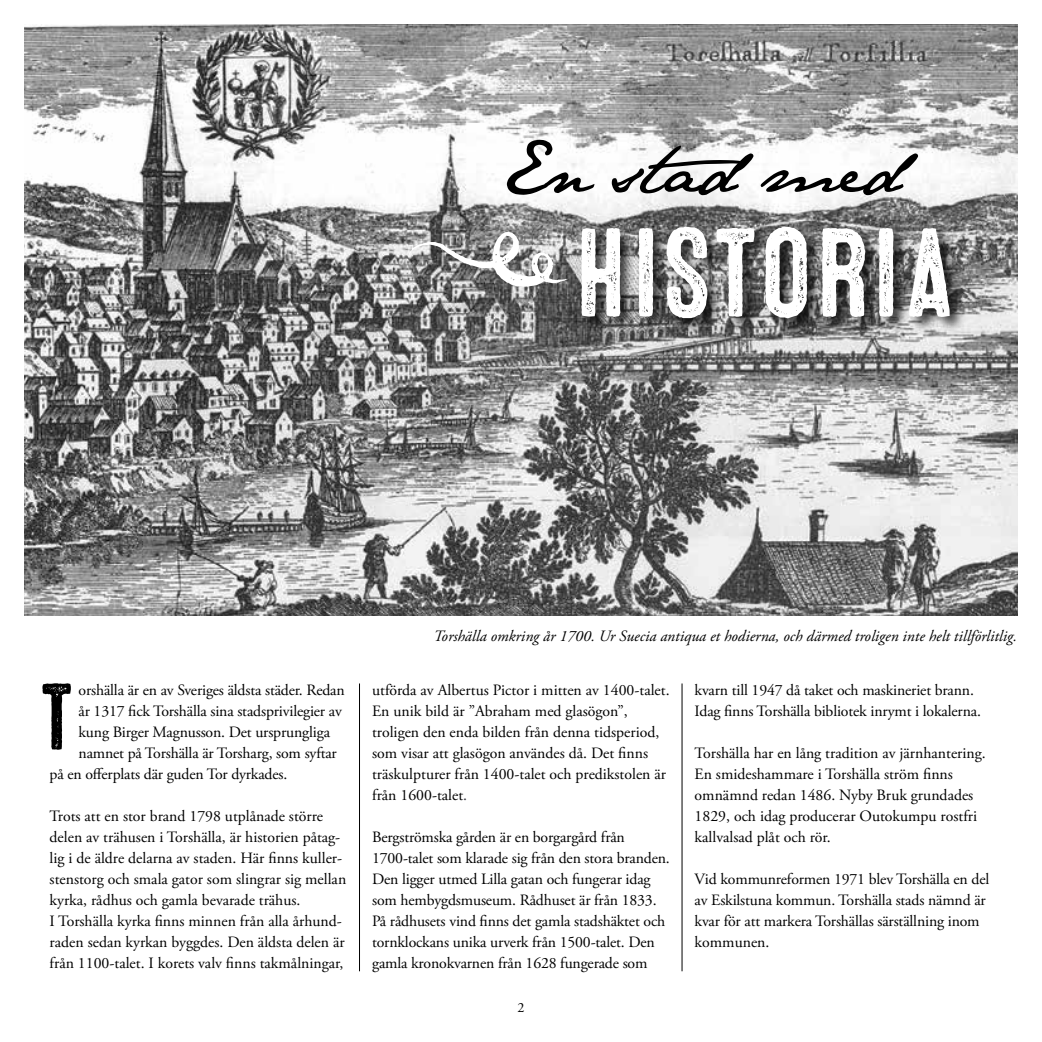
<style>
.page{position:relative;width:1042px;height:1042px;background:#fff}
.page>*{position:absolute;margin:0;border:0;box-sizing:border-box;transform-origin:0 0}
.t1{font:126px "Microbrew Three";letter-spacing:-.01em;color:#fff}
.t2{font:94.33px "Microbrew Three";color:#000}
.t3{font:66.5px "Jane Austen";color:#000}
.t4{font:15.75px/21px "Adobe Garamond Pro";letter-spacing:-.01em;color:#000}
.t5{font:italic 15.75px "Adobe Garamond Pro";color:#000}
.t6{font:14px "Adobe Garamond Pro";color:#000}
.s1{color:#31313b}
</style>
<div class="page">
<img style="left:25px;top:25px;width:992px;height:591px">
<hr style="left:359px;top:683px;width:1px;height:288px;background:#000">
<hr style="left:682px;top:683px;width:1px;height:288px;background:#000">
<div style="left:579px;top:225px;width:387px;height:110px;background:#000;opacity:.75"></div>
<svg style="left:408px;top:232px;width:160px;height:55px"></svg>
<h3 class="t3" style="left:500px;top:130px;width:403px">En stad med</h3>
<h1 class="t1" style="left:572px;top:201px;width:386px">HISTORIA</h1>
<h2 class="t2" style="left:39px;top:663px;width:37px">T</h2>
<p class="t4" style="left:79px;top:680px;width:268px">orshälla är en av Sveriges äldsta städer. Redan</p>
<p class="t4" style="left:79px;top:701px;width:265px">år 1317 fick Torshälla sina stadsprivilegier av</p>
<p class="t4" style="left:79px;top:722px;width:253px">kung Birger Magnusson. Det ursprungliga</p>
<p class="t4" style="left:79px;top:743px;width:260px">namnet på Torshälla är Torsharg, som syftar</p>
<p class="t4" style="left:50px;top:764px;width:239px">på en offerplats där guden Tor dyrkades.</p>
<p class="t4" style="left:50px;top:806px;width:298px">Trots att en stor brand 1798 utplånade större delen av trähusen i Torshälla, är historien påtag&shy;lig i de äldre delarna av staden. Här finns kuller&shy;stenstorg och smala gator som slingrar sig mellan kyrka, rådhus och gamla bevarade trähus.<br>I Torshälla kyrka finns minnen från alla århund&shy;raden sedan kyrkan byggdes. Den äldsta delen är från 1100-talet. I korets valv finns takmålningar,</p>
<p class="t5" style="left:433px;top:626px;width:585px">Torshälla omkring år 1700. Ur Suecia antiqua et hodierna, och därmed troligen inte helt tillförlitlig.</p>
<p class="t4" style="left:372px;top:680px;width:299px">utförda av Albertus Pictor i mitten av 1400-talet.<br>En unik bild är ”Abraham med glasögon”, troligen den enda bilden från denna tidsperiod, som visar att glasögon användes då. Det finns träskulpturer från 1400-talet och predikstolen är från 1600-talet<span class="s1">.</span></p>
<p class="t4" style="left:372px;top:827px;width:299px">Bergströmska gården är en borgargård från 1700-talet som klarade sig från den stora branden.<br>Den ligger utmed Lilla gatan och fungerar idag som hembygdsmuseum. Rådhuset är från 1833.<br>På rådhusets vind finns det gamla stadshäktet och tornklockans unika urverk från 1500-talet. Den gamla kronokvarnen från 1628 fungerade som</p>
<p class="t6" style="left:517px;top:999px;width:8px">2</p>
<p class="t4" style="left:694px;top:680px;width:288px">kvarn till 1947 då taket och maskineriet brann.<br>Idag finns Torshälla bibliotek inrymt i lokalerna.</p>
<p class="t4" style="left:694px;top:743px;width:293px">Torshälla har en lång tradition av järnhantering.<br>En smideshammare i Torshälla ström finns omnämnd redan 1486. Nyby Bruk grundades 1829, och idag producerar Outokumpu rostfri kallvalsad plåt och rör.</p>
<p class="t4" style="left:694px;top:869px;width:296px">Vid kommunreformen 1971 blev Torshälla en del av Eskilstuna kommun. Torshälla stads nämnd är kvar för att markera Torshällas särställning inom kommunen.</p>
</div>
